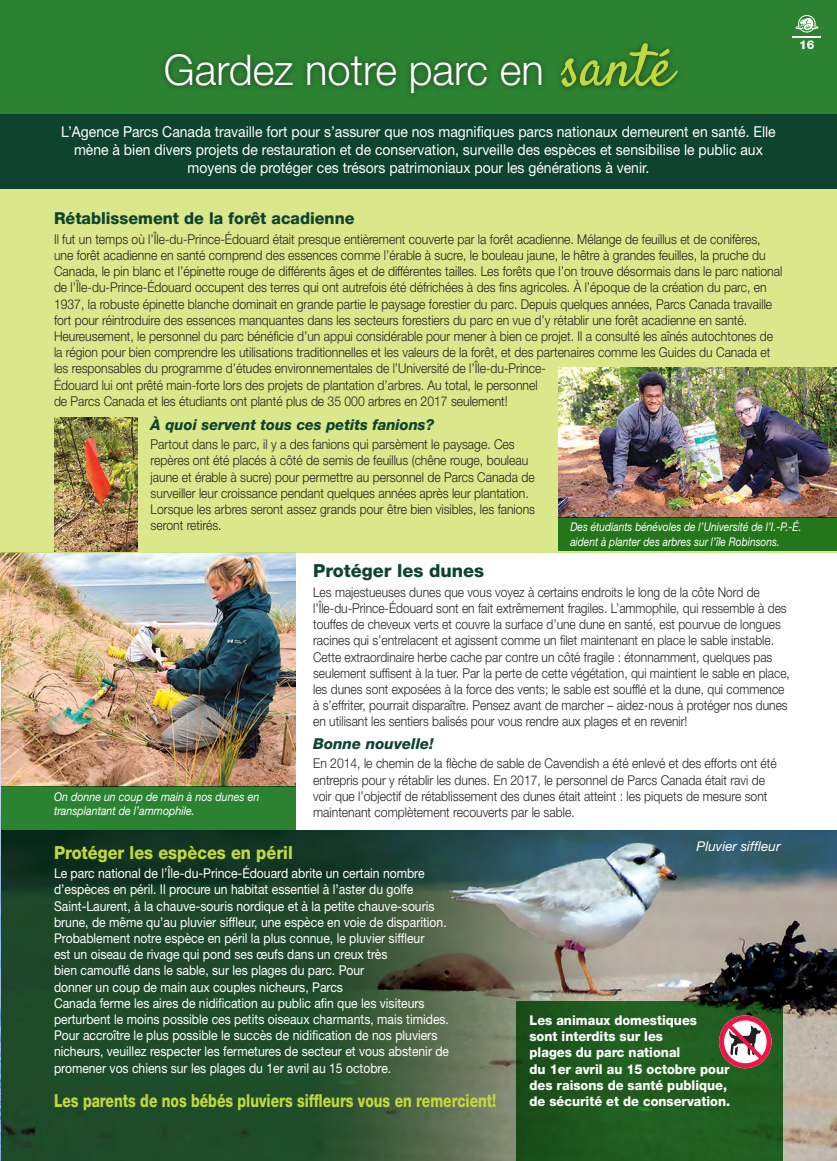
<style>
.page{position:relative;width:837px;height:1161px;background:#fff}
.page>*{position:absolute;margin:0;border:0;box-sizing:border-box;transform-origin:0 0}
.t1{font:300 42.6px "Helvetica Neue LT Std";color:#fff}
.t2{font:800 18px "Helvetica Neue LT Std";color:#c2d83f;scale:.77 1}
.t3{font:800 18px "Helvetica Neue LT Std";color:#c2d83f;scale:.9 1}
.t4{font:800 18px "Helvetica Neue LT Std";color:#0e432f}
.t5{font:800 16.5px "Helvetica Neue LT Std";color:#0e432f}
.t6{font:15px/18px "Helvetica Neue LT Std";color:#fff;text-align:center;scale:.93 1}
.t7{font:italic 800 15px "Helvetica Neue LT Std";color:#0e432f}
.t8{font:300 13.5px/16.2px "Helvetica Neue LT Std";color:#231f20;scale:.9 1}
.t9{font:13.5px/16.2px "Helvetica Neue LT Std";color:#fff;scale:.9 1}
.t10{font:300 13.5px/16.2px "Helvetica Neue LT Std";color:#231f20;scale:.89 1}
.t11{font:800 13.5px "Helvetica Neue LT Std";color:#fff;scale:.95 1}
.t12{font:italic 13.5px "Helvetica Neue LT Std";color:#fff}
.t13{font:800 12.15px "Helvetica Neue LT Std";color:#fff}
.t14{font:italic 12px/14.4px "Helvetica Neue LT Std";color:#fff;scale:.85 1}
.t15{font:italic 12px/14.4px "Helvetica Neue LT Std";color:#fff;scale:.89 1}
.s1{font-family:"Satisfy";font-weight:400;font-size:60px;color:#c2d83f}
</style>
<div class="page">
<img style="left:0;top:552px;width:296px;height:235px">
<div style="left:0;top:787px;width:296px;height:44px;background:#2b8331"></div>
<img style="left:1px;top:831px;width:836px;height:330px">
<div style="left:0;top:180px;width:837px;height:372px;background:#dae78b"></div>
<div style="left:0;top:0;width:837px;height:181px;background:#2b8331"></div>
<div style="left:0;top:114px;width:837px;height:74px;background:#0e432f"></div>
<img style="left:0;top:660px;width:1px;height:501px">
<div style="left:159px;top:37px;width:524px;height:63px;background:#231f20;opacity:.7"></div>
<svg style="left:792px;top:15px;width:29px;height:23px"></svg>
<div style="left:516px;top:1001px;width:267px;height:160px;background:linear-gradient(to right,#1c541c,#215f21)"></div>
<svg style="left:719px;top:1015px;width:53px;height:53px"></svg>
<img style="left:54px;top:417px;width:83px;height:134px">
<img style="left:558px;top:368px;width:279px;height:149px">
<div style="left:558px;top:517px;width:279px;height:34px;background:#24761a"></div>
<p class="t1" style="left:164px;top:44px;width:511px">Gardez notre parc en <span class="s1">santé</span></p>
<p class="t6" style="left:61px;top:122px;width:770px">L’Agence Parcs Canada travaille fort pour s’assurer que nos magnifiques parcs nationaux demeurent en santé. Elle mène à bien divers projets de restauration et de conservation, surveille des espèces et sensibilise le public aux moyens de protéger ces trésors patrimoniaux pour les générations à venir.</p>
<p class="t13" style="left:799px;top:38px;width:17px">16</p>
<p class="t5" style="left:54px;top:209px;width:302px">Rétablissement de la forêt acadienne</p>
<p class="t8" style="left:54px;top:231px;width:811px">Il fut un temps où l’Île-du-Prince-Édouard était presque entièrement couverte par la forêt acadienne. Mélange de feuillus et de conifères, une forêt acadienne en santé comprend des essences comme l’érable à sucre, le bouleau jaune, le hêtre à grandes feuilles, la pruche du Canada, le pin blanc et l’épinette rouge de différents âges et de différentes tailles. Les forêts que l’on trouve désormais dans le parc national de l’Île-du-Prince-Édouard occupent des terres qui ont autrefois été défrichées à des fins agricoles. À l’époque de la création du parc, en 1937, la robuste épinette blanche dominait en grande partie le paysage forestier du parc. Depuis quelques années, Parcs Canada travaille fort pour réintroduire des essences manquantes dans les secteurs forestiers du parc en vue d’y rétablir une forêt acadienne en santé.<br>Heureusement, le personnel du parc bénéficie d’un appui considérable pour mener à bien ce projet. Il a consulté les aînés autochtones de la région pour bien comprendre les utilisations traditionnelles et les valeurs de la forêt, et des partenaires comme les Guides du Canada et les responsables du programme d’études environnementales de l’Université de l’Île-du-Prince-<br>Édouard lui ont prêté main-forte lors des projets de plantation d’arbres. Au total, le personnel</p>
<p class="t8" style="left:54px;top:393px;width:506px">de Parcs Canada et les étudiants ont planté plus de 35 000 arbres en 2017 seulement!</p>
<p class="t7" style="left:151px;top:415px;width:285px">À quoi servent tous ces petits fanions?</p>
<p class="t8" style="left:151px;top:436px;width:429px">Partout dans le parc, il y a des fanions qui parsèment le paysage. Ces repères ont été placés à côté de semis de feuillus (chêne rouge, bouleau jaune et érable à sucre) pour permettre au personnel de Parcs Canada de surveiller leur croissance pendant quelques années après leur plantation.<br>Lorsque les arbres seront assez grands pour être bien visibles, les fanions seront retirés.</p>
<p class="t14" style="left:570px;top:520px;width:274px">Des étudiants bénévoles de l’Université de l’I.-P.-É. aident à planter des arbres sur l’île Robinsons.</p>
<p class="t4" style="left:313px;top:560px;width:173px">Protéger les dunes</p>
<p class="t10" style="left:313px;top:584px;width:537px">Les majestueuses dunes que vous voyez à certains endroits le long de la côte Nord de l’Île-du-Prince-Édouard sont en fait extrêmement fragiles. L’ammophile, qui ressemble à des touffes de cheveux verts et couvre la surface d’une dune en santé, est pourvue de longues racines qui s’entrelacent et agissent comme un filet maintenant en place le sable instable.<br>Cette extraordinaire herbe cache par contre un côté fragile : étonnamment, quelques pas seulement suffisent à la tuer. Par la perte de cette végétation, qui maintient le sable en place, les dunes sont exposées à la force des vents; le sable est soufflé et la dune, qui commence à s’effriter, pourrait disparaître. Pensez avant de marcher – aidez-nous à protéger nos dunes en utilisant les sentiers balisés pour vous rendre aux plages et en revenir!</p>
<p class="t7" style="left:313px;top:735px;width:122px">Bonne nouvelle!</p>
<p class="t8" style="left:313px;top:755px;width:517px">En 2014, le chemin de la flèche de sable de Cavendish a été enlevé et des efforts ont été entrepris pour y rétablir les dunes. En 2017, le personnel de Parcs Canada était ravi de voir que l’objectif de rétablissement des dunes était atteint : les piquets de mesure sont maintenant complètement recouverts par le sable.</p>
<p class="t12" style="left:697px;top:839px;width:85px">Pluvier siffleur</p>
<p class="t15" style="left:54px;top:789px;width:232px">On donne un coup de main à nos dunes en transplantant de l’ammophile.</p>
<p class="t3" style="left:54px;top:842px;width:267px">Protéger les espèces en péril</p>
<p class="t9" style="left:54px;top:865px;width:438px">Le parc national de l’Île-du-Prince-Édouard abrite un certain nombre d’espèces en péril. Il procure un habitat essentiel à l’aster du golfe Saint-Laurent, à la chauve-souris nordique et à la petite chauve-souris brune, de même qu’au pluvier siffleur, une espèce en voie de disparition.<br>Probablement notre espèce en péril la plus connue, le pluvier siffleur</p>
<p class="t9" style="left:54px;top:946px;width:372px">est un oiseau de rivage qui pond ses œufs dans un creux très</p>
<p class="t9" style="left:54px;top:962px;width:346px">bien camouflé dans le sable, sur les plages du parc. Pour</p>
<p class="t9" style="left:54px;top:979px;width:323px">donner un coup de main aux couples nicheurs, Parcs</p>
<p class="t9" style="left:54px;top:995px;width:441px">Canada ferme les aires de nidification au public afin que les visiteurs perturbent le moins possible ces petits oiseaux charmants, mais timides.<br>Pour accroître le plus possible le succès de nidification de nos pluviers nicheurs, veuillez respecter les fermetures de secteur et vous abstenir de promener vos chiens sur les plages du 1er avril au 15 octobre.</p>
<p class="t2" style="left:54px;top:1089px;width:576px">Les parents de nos bébés pluviers siffleurs vous en remercient!</p>
<p class="t11" style="left:530px;top:1012px;width:178px">Les animaux domestiques</p>
<p class="t11" style="left:530px;top:1028px;width:142px">sont interdits sur les</p>
<p class="t11" style="left:530px;top:1045px;width:160px">plages du parc national</p>
<p class="t11" style="left:530px;top:1061px;width:212px">du 1er avril au 15 octobre pour</p>
<p class="t11" style="left:530px;top:1077px;width:210px">des raisons de santé publique,</p>
<p class="t11" style="left:530px;top:1093px;width:213px">de sécurité et de conservation.</p>
</div>
